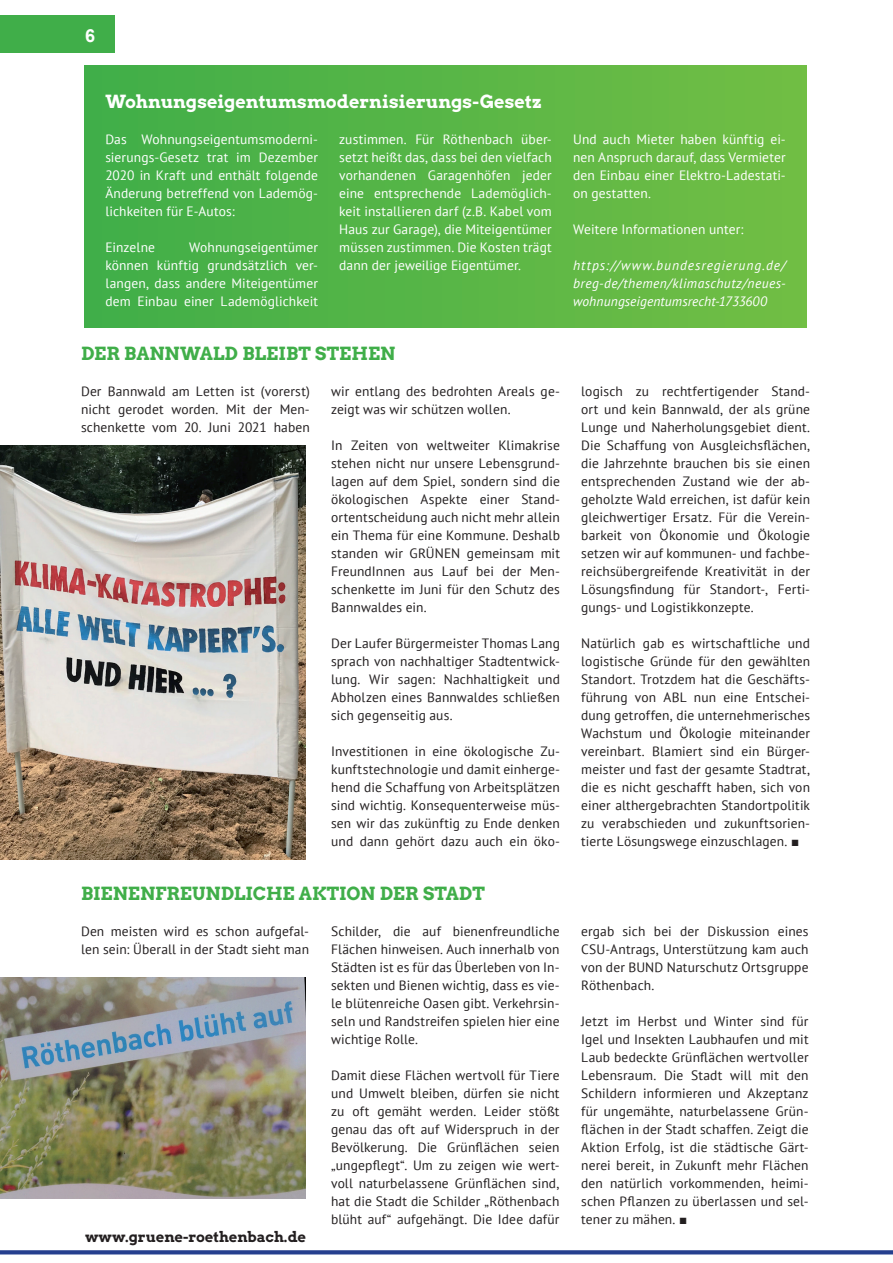
<style>
.page{position:relative;width:893px;height:1263px;background:#fff}
.page>*{position:absolute;margin:0;border:0;box-sizing:border-box;transform-origin:0 0}
.t1{font:18px "Arvo Gruen";color:#40ae49}
.t2{font:18px "Arvo Gr 00 F Cn";color:#fff}
.t3{font:700 18px "Arial";color:#fff}
.t4{font:14.55px "Arvo Gruen";color:#231f20}
.t5{font:13.5px/18px "PT Sans";letter-spacing:.01em;color:#231f20;text-align:justify}
.t6{font:13.5px/18px "PT Sans";letter-spacing:.01em;color:#fff;text-align:justify}
.t7{font:italic 13.5px/18px "PT Sans";letter-spacing:.01em;color:#fff;text-align:justify}
.s1{font-family:"Arial";font-weight:900}
</style>
<div class="page">
<div style="left:0;top:16px;width:115px;height:37px;background:#40ae49"></div>
<svg style="left:0;top:1250px;width:893px;height:4px;background:#314a94"></svg>
<div style="left:84px;top:65px;width:723px;height:262px;background:linear-gradient(to right,#3fae49,#72be44)"></div>
<img style="left:0;top:977px;width:305px;height:221px">
<img style="left:0;top:446px;width:305px;height:414px">
<h1 class="t3" style="left:85px;top:23px;width:12px">6</h1>
<h1 class="t2" style="left:105px;top:89px;width:438px">Wohnungseigentumsmodernisierungs-Gesetz</h1>
<p class="t6" style="left:105px;top:130px;width:214px">Das Wohnungseigentumsmoderni&shy;sierungs-Gesetz trat im Dezember 2020 in Kraft und enthält folgende Änderung betreffend von Lademög&shy;lichkeiten für E-Autos:</p>
<p class="t6" style="left:105px;top:238px;width:51px">Einzelne</p>
<p class="t6" style="left:339px;top:130px;width:214px">zustimmen. Für Röthenbach über&shy;setzt heißt das, dass bei den vielfach vorhandenen Garagenhöfen jeder eine entsprechende Lademöglich&shy;keit installieren darf (z.B. Kabel vom Haus zur Garage), die Miteigentümer müssen zustimmen. Die Kosten trägt dann der jeweilige Eigentümer.</p>
<p class="t6" style="left:573px;top:130px;width:214px">Und auch Mieter haben künftig ei&shy;nen Anspruch darauf, dass Vermieter den Einbau einer Elektro-Ladestati&shy;on gestatten.</p>
<p class="t6" style="left:573px;top:220px;width:172px">Weitere Informationen unter:</p>
<p class="t7" style="left:573px;top:256px;width:214px">https://www.bundesregierung.de/ breg-de/themen/klimaschutz/neues&shy;wohnungseigentumsrecht-1733600</p>
<p class="t6" style="left:105px;top:238px;width:214px;text-indent:84px">Wohnungseigentümer können künftig grundsätzlich ver&shy;langen, dass andere Miteigentümer dem Einbau einer Lademöglichkeit</p>
<h1 class="t1" style="left:81px;top:341px;width:316px">DER BANNWALD BLEIBT STEHEN</h1>
<p class="t5" style="left:81px;top:382px;width:230px">Der Bannwald am Letten ist (vorerst) nicht gerodet worden. Mit der Men&shy;schenkette vom 20. Juni 2021 haben</p>
<p class="t5" style="left:331px;top:382px;width:230px">wir entlang des bedrohten Areals ge&shy;zeigt was wir schützen wollen.</p>
<p class="t5" style="left:331px;top:436px;width:230px">In Zeiten von weltweiter Klimakrise stehen nicht nur unsere Lebensgrund&shy;lagen auf dem Spiel, sondern sind die ökologischen Aspekte einer Stand&shy;ortentscheidung auch nicht mehr allein ein Thema für eine Kommune. Deshalb standen wir GRÜNEN gemeinsam mit FreundInnen aus Lauf bei der Men&shy;schenkette im Juni für den Schutz des Bannwaldes ein.</p>
<p class="t5" style="left:331px;top:634px;width:230px">Der Laufer Bürgermeister Thomas Lang sprach von nachhaltiger Stadtentwick&shy;lung. Wir sagen: Nachhaltigkeit und Abholzen eines Bannwaldes schließen sich gegenseitig aus.</p>
<p class="t5" style="left:331px;top:742px;width:230px">Investitionen in eine ökologische Zu&shy;kunftstechnologie und damit einherge&shy;hend die Schaffung von Arbeitsplätzen sind wichtig. Konsequenterweise müs&shy;sen wir das zukünftig zu Ende denken und dann gehört dazu auch ein öko-</p>
<h1 class="t1" style="left:81px;top:881px;width:405px">BIENENFREUNDLICHE AKTION DER STADT</h1>
<p class="t5" style="left:81px;top:922px;width:230px">Den meisten wird es schon aufgefal&shy;len sein: Überall in der Stadt sieht man</p>
<p class="t5" style="left:331px;top:922px;width:230px">Schilder, die auf bienenfreundliche Flächen hinweisen. Auch innerhalb von Städten ist es für das Überleben von In&shy;sekten und Bienen wichtig, dass es vie&shy;le blütenreiche Oasen gibt. Verkehrsin&shy;seln und Randstreifen spielen hier eine wichtige Rolle.</p>
<p class="t5" style="left:331px;top:1066px;width:230px">Damit diese Flächen wertvoll für Tiere und Umwelt bleiben, dürfen sie nicht zu oft gemäht werden. Leider stößt genau das oft auf Widerspruch in der Bevölkerung. Die Grünflächen seien „ungepflegt“. Um zu zeigen wie wert&shy;voll naturbelassene Grünflächen sind, hat die Stadt die Schilder „Röthenbach blüht auf“ aufgehängt. Die Idee dafür</p>
<p class="t4" style="left:85px;top:1227px;width:222px">www.gruene-roethenbach.de</p>
<p class="t5" style="left:581px;top:382px;width:230px">logisch zu rechtfertigender Stand&shy;ort und kein Bannwald, der als grüne Lunge und Naherholungsgebiet dient.<br>Die Schaffung von Ausgleichsflächen, die Jahrzehnte brauchen bis sie einen entsprechenden Zustand wie der ab&shy;geholzte Wald erreichen, ist dafür kein gleichwertiger Ersatz. Für die Verein&shy;barkeit von Ökonomie und Ökologie setzen wir auf kommunen- und fachbe&shy;reichsübergreifende Kreativität in der Lösungsfindung für Standort-, Ferti&shy;gungs- und Logistikkonzepte.</p>
<p class="t5" style="left:581px;top:634px;width:230px">Natürlich gab es wirtschaftliche und logistische Gründe für den gewählten Standort. Trotzdem hat die Geschäfts&shy;führung von ABL nun eine Entschei&shy;dung getroffen, die unternehmerisches Wachstum und Ökologie miteinander vereinbart. Blamiert sind ein Bürger&shy;meister und fast der gesamte Stadtrat, die es nicht geschafft haben, sich von einer althergebrachten Standortpolitik zu verabschieden und zukunftsorien&shy;tierte Lösungswege einzuschlagen. <span class="s1">■</span></p>
<p class="t5" style="left:581px;top:922px;width:229px">ergab sich bei der Diskussion eines CSU-Antrags, Unterstützung kam auch von der BUND Naturschutz Ortsgruppe Röthenbach.</p>
<p class="t5" style="left:581px;top:1012px;width:229px">Jetzt im Herbst und Winter sind für Igel und Insekten Laubhaufen und mit Laub bedeckte Grünflächen wertvoller Lebensraum. Die Stadt will mit den Schildern informieren und Akzeptanz für ungemähte, naturbelassene Grün&shy;flächen in der Stadt schaffen. Zeigt die Aktion Erfolg, ist die städtische Gärt&shy;nerei bereit, in Zukunft mehr Flächen den natürlich vorkommenden, heimi&shy;schen Pflanzen zu überlassen und sel&shy;tener zu mähen. <span class="s1">■</span></p>
</div>
